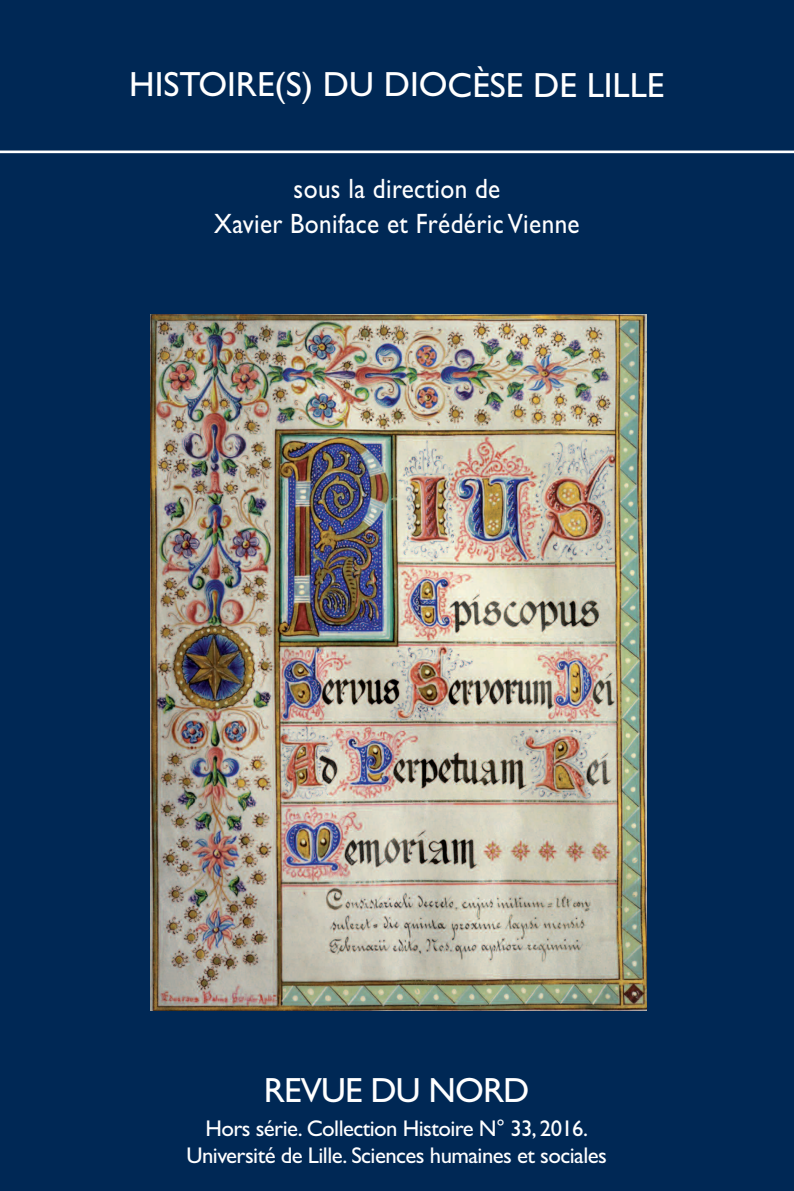
<style>
.page{position:relative;width:794px;height:1191px;background:#002855}
.page>*{position:absolute;margin:0;border:0;box-sizing:border-box;transform-origin:0 0}
.t1{font:35px "Gill Sans";color:#fff}
.t2{font:35px "Gill Sans";letter-spacing:-.025em;color:#fff}
.t3{font:28px/35px "Gill Sans";letter-spacing:.015em;color:#fff;text-align:center;scale:.9 1}
.t4{font:22.75px/27.3px "Gill Sans";letter-spacing:-.025em;color:#fff;text-align:center}
</style>
<div class="page">
<hr style="left:0;top:150px;width:794px;height:3px;background:#fff">
<img style="left:150px;top:314px;width:496px;height:697px">
<h1 class="t1" style="left:129px;top:64px;width:537px">HISTOIRE(S) DU DIOCÈSE DE LILLE</h1>
<p class="t3" style="left:214px;top:171px;width:407px">sous la direction de<br>Xavier Boniface et Frédéric Vienne</p>
<h1 class="t2" style="left:264px;top:1069px;width:267px">REVUE DU NORD</h1>
<p class="t4" style="left:187px;top:1114px;width:422px">Hors série. Collection Histoire N° 33, 2016.<br>Université de Lille. Sciences humaines et sociales</p>
</div>
